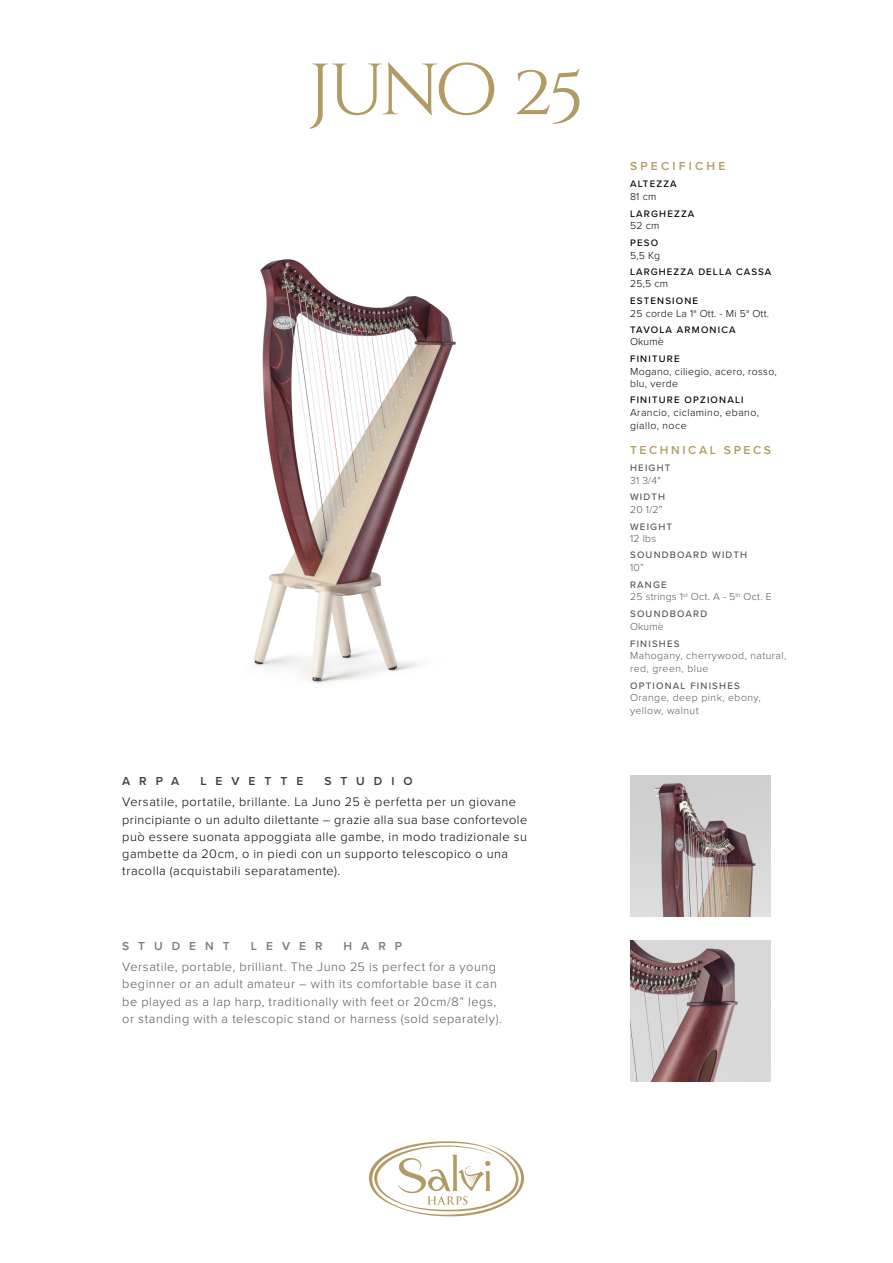
<style>
.page{position:relative;width:893px;height:1263px;background:#fff}
.page>*{position:absolute;margin:0;border:0;box-sizing:border-box;transform-origin:0 0}
.t1{font:72.3px "Cinzel Decorative";letter-spacing:-.055em;color:#b29a64}
.t2{font:300 12.75px/17.2px "Proxima Nova";letter-spacing:.04em;color:#000}
.t3{font:300 12.75px/17.2px "Proxima Nova";letter-spacing:.045em;color:#575756}
.t4{font:600 12px "Proxima Nova";letter-spacing:.75em;color:#3c3c3b}
.t5{font:600 12px "Proxima Nova";letter-spacing:.75em;color:#7c7b7b}
.t6{font:600 12px "Proxima Nova";letter-spacing:.225em;color:#b39b63}
.t7{font:600 12px "Proxima Nova";letter-spacing:.27em;color:#b39b63}
.t8{font:300 10.5px/12.6px "Proxima Nova";letter-spacing:.03em;color:#000}
.t9{font:300 10.5px/12.6px "Proxima Nova";letter-spacing:.04em;color:#575756}
.t10{font:300 10.5px "Proxima Nova";letter-spacing:.02em;color:#575756}
.t11{font:500 9.75px "Proxima Nova";letter-spacing:.12em;color:#000}
.t12{font:500 9.75px "Proxima Nova";letter-spacing:.12em;color:#575756}
</style>
<div class="page">
<svg style="left:369px;top:1141px;width:155px;height:75px"></svg>
<img style="left:630px;top:776px;width:141px;height:140px">
<img style="left:630px;top:940px;width:141px;height:141px">
<img style="left:254px;top:259px;width:202px;height:425px">
<h1 class="t1" style="left:308px;top:45px;width:278px">JUNO 25</h1>
<p class="t4" style="left:122px;top:774px;width:59px">ARPA</p>
<p class="t4" style="left:200px;top:774px;width:104px">LEVETTE</p>
<p class="t4" style="left:324px;top:774px;width:90px">STUDIO</p>
<p class="t2" style="left:122px;top:794px;width:407px">Versatile, portatile, brillante. La Juno 25 è perfetta per un giovane principiante o un adulto dilettante – grazie alla sua base confortevole può essere suonata appoggiata alle gambe, in modo tradizionale su gambette da 20cm, o in piedi con un supporto telescopico o una tracolla (acquistabili separatamente).</p>
<p class="t5" style="left:122px;top:939px;width:109px">STUDENT</p>
<p class="t5" style="left:251px;top:939px;width:73px">LEVER</p>
<p class="t5" style="left:344px;top:939px;width:60px">HARP</p>
<p class="t3" style="left:122px;top:958px;width:381px">Versatile, portable, brilliant. The Juno 25 is perfect for a young beginner or an adult amateur – with its comfortable base it can be played as a lap harp, traditionally with feet or 20cm/8” legs, or standing with a telescopic stand or harness (sold separately).</p>
<p class="t7" style="left:630px;top:159px;width:97px">SPECIFICHE</p>
<p class="t11" style="left:630px;top:178px;width:48px">ALTEZZA</p>
<p class="t8" style="left:630px;top:190px;width:28px">81 cm</p>
<p class="t11" style="left:630px;top:208px;width:66px">LARGHEZZA</p>
<p class="t8" style="left:630px;top:220px;width:31px">52 cm</p>
<p class="t11" style="left:630px;top:237px;width:30px">PESO</p>
<p class="t8" style="left:630px;top:249px;width:32px">5,5 Kg</p>
<p class="t11" style="left:630px;top:266px;width:143px">LARGHEZZA DELLA CASSA</p>
<p class="t8" style="left:630px;top:278px;width:40px">25,5 cm</p>
<p class="t11" style="left:630px;top:295px;width:70px">ESTENSIONE</p>
<p class="t8" style="left:630px;top:307px;width:140px">25 corde La 1<sup>a</sup> Ott. - Mi 5<sup>a</sup> Ott.</p>
<p class="t11" style="left:630px;top:324px;width:107px">TAVOLA ARMONICA</p>
<p class="t8" style="left:630px;top:336px;width:35px">Okumè</p>
<p class="t11" style="left:630px;top:353px;width:51px">FINITURE</p>
<p class="t8" style="left:630px;top:365px;width:148px">Mogano, ciliegio, acero, rosso, blu, verde</p>
<p class="t11" style="left:630px;top:394px;width:115px">FINITURE OPZIONALI</p>
<p class="t8" style="left:630px;top:406px;width:130px">Arancio, ciclamino, ebano, giallo, noce</p>
<p class="t6" style="left:630px;top:443px;width:143px">TECHNICAL SPECS</p>
<p class="t12" style="left:630px;top:462px;width:42px">HEIGHT</p>
<p class="t9" style="left:630px;top:474px;width:32px">31 3/4"</p>
<p class="t12" style="left:630px;top:491px;width:37px">WIDTH</p>
<p class="t9" style="left:630px;top:503px;width:34px">20 1/2”</p>
<p class="t12" style="left:630px;top:521px;width:44px">WEIGHT</p>
<p class="t9" style="left:630px;top:533px;width:28px">12 lbs</p>
<p class="t12" style="left:630px;top:549px;width:119px">SOUNDBOARD WIDTH</p>
<p class="t9" style="left:630px;top:561px;width:15px">10”</p>
<p class="t12" style="left:630px;top:579px;width:38px">RANGE</p>
<p class="t10" style="left:630px;top:591px;width:143px">25 strings 1<sup>st</sup> Oct. A - 5<sup>th</sup> Oct. E</p>
<p class="t12" style="left:630px;top:608px;width:79px">SOUNDBOARD</p>
<p class="t9" style="left:630px;top:620px;width:35px">Okumè</p>
<p class="t12" style="left:630px;top:638px;width:51px">FINISHES</p>
<p class="t9" style="left:630px;top:650px;width:158px">Mahogany, cherrywood, natural, red, green, blue</p>
<p class="t12" style="left:630px;top:680px;width:111px">OPTIONAL FINISHES</p>
<p class="t9" style="left:630px;top:692px;width:132px">Orange, deep pink, ebony, yellow, walnut</p>
</div>
